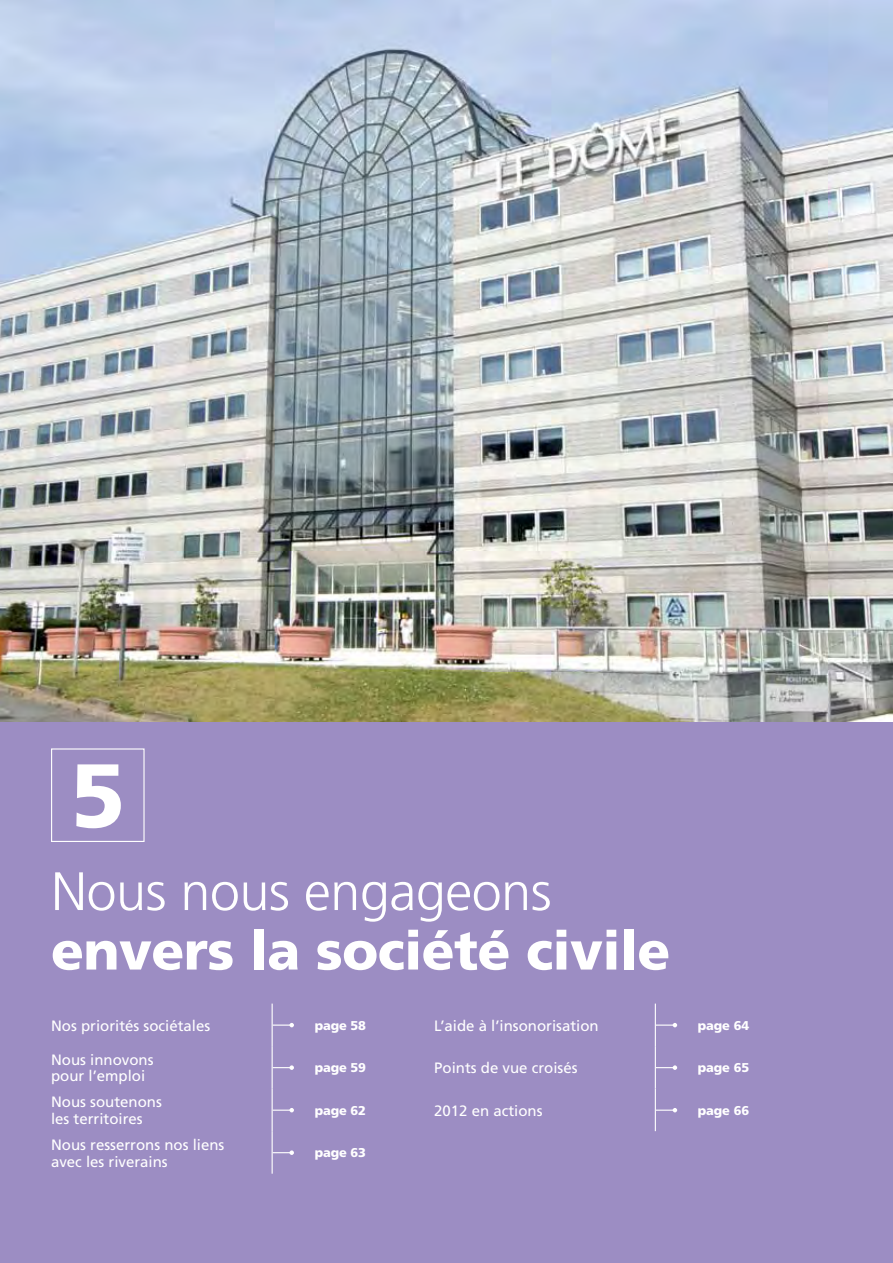
<style>
.page{position:relative;width:893px;height:1263px;background:#fff}
.page>*{position:absolute;margin:0;border:0;box-sizing:border-box;transform-origin:0 0}
.t1{font:900 90px "Frutiger";color:#fff}
.t2{font:900 54px "Frutiger";letter-spacing:-.01em;color:#fff}
.t3{font:300 54px "Frutiger";letter-spacing:-.01em;color:#fff}
.t4{font:15px/16.5px "Frutiger";color:#fff}
.t5{font:900 12.75px "Frutiger";letter-spacing:-.01em;color:#fff}
</style>
<div class="page">
<img style="left:0;top:0;width:893px;height:723px">
<div style="left:0;top:723px;width:893px;height:540px;background:#9c8dc3"></div>
<div style="left:51px;top:748px;width:94px;height:94px;border:1px solid #fff"></div>
<hr style="left:272px;top:1003px;width:1px;height:43px;background:#fff">
<hr style="left:272px;top:1046px;width:1px;height:43px;background:#fff">
<hr style="left:272px;top:1089px;width:1px;height:42px;background:#fff">
<hr style="left:272px;top:1131px;width:1px;height:43px;background:#fff">
<svg style="left:273px;top:1023px;width:21px;height:4px"></svg>
<svg style="left:273px;top:1065px;width:21px;height:5px"></svg>
<svg style="left:273px;top:1108px;width:21px;height:4px"></svg>
<svg style="left:273px;top:1150px;width:21px;height:5px"></svg>
<hr style="left:655px;top:1003px;width:1px;height:43px;background:#fff">
<hr style="left:655px;top:1046px;width:1px;height:43px;background:#fff">
<hr style="left:655px;top:1089px;width:1px;height:42px;background:#fff">
<svg style="left:656px;top:1023px;width:21px;height:4px"></svg>
<svg style="left:656px;top:1065px;width:21px;height:5px"></svg>
<svg style="left:656px;top:1108px;width:21px;height:4px"></svg>
<h1 class="t1" style="left:70px;top:741px;width:57px">5</h1>
<h2 class="t3" style="left:51px;top:861px;width:502px">Nous nous engageons</h2>
<h2 class="t2" style="left:51px;top:918px;width:621px">envers la société civile</h2>
<p class="t4" style="left:51px;top:1017px;width:161px">Nos priorités sociétales</p>
<p class="t5" style="left:315px;top:1018px;width:53px">page 58</p>
<p class="t4" style="left:51px;top:1051px;width:104px">Nous innovons pour l’emploi</p>
<p class="t5" style="left:315px;top:1060px;width:53px">page 59</p>
<p class="t4" style="left:51px;top:1094px;width:112px">Nous soutenons les territoires</p>
<p class="t5" style="left:315px;top:1103px;width:53px">page 62</p>
<p class="t4" style="left:51px;top:1136px;width:175px">Nous resserrons nos liens avec les riverains</p>
<p class="t5" style="left:315px;top:1145px;width:53px">page 63</p>
<p class="t4" style="left:434px;top:1017px;width:166px">L’aide à l’insonorisation</p>
<p class="t5" style="left:698px;top:1018px;width:53px">page 64</p>
<p class="t4" style="left:434px;top:1059px;width:145px">Points de vue croisés</p>
<p class="t5" style="left:698px;top:1060px;width:53px">page 65</p>
<p class="t4" style="left:434px;top:1102px;width:110px">2012 en actions</p>
<p class="t5" style="left:698px;top:1103px;width:53px">page 66</p>
</div>
